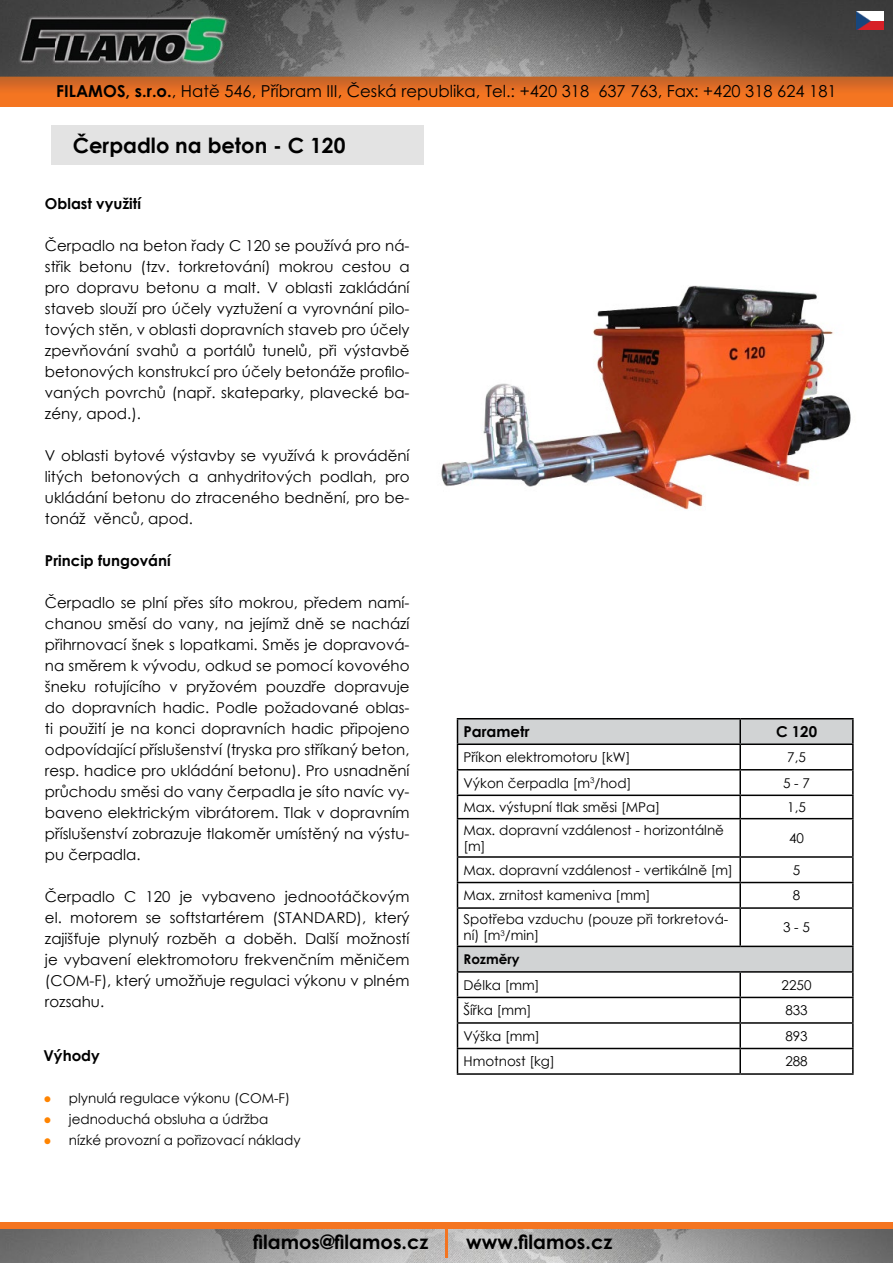
<style>
.page{position:relative;width:893px;height:1263px;background:#fff}
.page>*{position:absolute;margin:0;border:0;box-sizing:border-box;transform-origin:0 0}
.t1{font:700 21px "Century Gothic";color:#000}
.t2{font:700 19.5px "Century Gothic";color:#000}
.t3{font:16.5px "Century Gothic";color:#000}
.t4{font:15px/21px "Century Gothic";color:#000;text-align:justify}
.t5{font:700 15px "Century Gothic";color:#000}
.t6{font:13.5px/16.2px "Century Gothic";color:#000}
.t7{font:700 13.5px "Century Gothic";color:#000}
.s1{font-weight:700}
.s2{color:#ff8400}
</style>
<div class="page">
<img style="left:0;top:1228px;width:893px;height:35px">
<img style="left:0;top:0;width:893px;height:107px">
<svg style="left:446px;top:1228px;width:1px;height:29px"></svg>
<img style="left:857px;top:12px;width:27px;height:18px">
<img style="left:10px;top:12px;width:227px;height:59px">
<div style="left:0;top:1222px;width:893px;height:6px;background:#f47521"></div>
<svg style="left:458px;top:719px;width:394px;height:252px"></svg>
<hr style="left:739px;top:745px;width:2px;height:24px;background:#000">
<hr style="left:852px;top:745px;width:2px;height:24px;background:#000">
<hr style="left:457px;top:769px;width:283px;height:1px;background:#000">
<hr style="left:740px;top:769px;width:114px;height:1px;background:#000">
<hr style="left:739px;top:770px;width:2px;height:24px;background:#000">
<hr style="left:852px;top:770px;width:2px;height:24px;background:#000">
<hr style="left:457px;top:794px;width:283px;height:2px;background:#000">
<hr style="left:740px;top:794px;width:114px;height:2px;background:#000">
<hr style="left:739px;top:796px;width:2px;height:22px;background:#000">
<hr style="left:852px;top:796px;width:2px;height:22px;background:#000">
<hr style="left:457px;top:818px;width:283px;height:1px;background:#000">
<hr style="left:457px;top:819px;width:1px;height:37px;background:#000">
<hr style="left:740px;top:818px;width:114px;height:1px;background:#000">
<hr style="left:739px;top:819px;width:2px;height:37px;background:#000">
<hr style="left:852px;top:819px;width:2px;height:37px;background:#000">
<hr style="left:457px;top:856px;width:283px;height:2px;background:#000">
<hr style="left:740px;top:856px;width:114px;height:2px;background:#000">
<hr style="left:739px;top:858px;width:2px;height:24px;background:#000">
<hr style="left:852px;top:858px;width:2px;height:24px;background:#000">
<hr style="left:457px;top:882px;width:283px;height:1px;background:#000">
<svg style="left:457px;top:858px;width:1px;height:49px"></svg>
<hr style="left:740px;top:882px;width:114px;height:1px;background:#000">
<hr style="left:739px;top:883px;width:2px;height:24px;background:#000">
<hr style="left:852px;top:883px;width:2px;height:24px;background:#000">
<hr style="left:457px;top:907px;width:283px;height:2px;background:#000">
<hr style="left:457px;top:909px;width:1px;height:37px;background:#000">
<hr style="left:740px;top:907px;width:114px;height:2px;background:#000">
<hr style="left:739px;top:909px;width:2px;height:37px;background:#000">
<hr style="left:852px;top:909px;width:2px;height:37px;background:#000">
<hr style="left:457px;top:946px;width:283px;height:1px;background:#000">
<hr style="left:740px;top:946px;width:114px;height:1px;background:#000">
<hr style="left:852px;top:947px;width:2px;height:24px;background:#000">
<hr style="left:457px;top:971px;width:283px;height:2px;background:#000">
<hr style="left:740px;top:971px;width:114px;height:2px;background:#000">
<hr style="left:739px;top:973px;width:2px;height:24px;background:#000">
<hr style="left:852px;top:973px;width:2px;height:24px;background:#000">
<hr style="left:457px;top:997px;width:283px;height:1px;background:#000">
<hr style="left:740px;top:997px;width:114px;height:1px;background:#000">
<hr style="left:739px;top:998px;width:2px;height:24px;background:#000">
<hr style="left:852px;top:998px;width:2px;height:24px;background:#000">
<hr style="left:457px;top:1022px;width:283px;height:2px;background:#000">
<hr style="left:740px;top:1022px;width:114px;height:2px;background:#000">
<hr style="left:739px;top:1024px;width:2px;height:24px;background:#000">
<hr style="left:852px;top:1024px;width:2px;height:24px;background:#000">
<hr style="left:457px;top:1048px;width:283px;height:1px;background:#000">
<svg style="left:457px;top:947px;width:1px;height:126px"></svg>
<hr style="left:740px;top:1048px;width:114px;height:1px;background:#000">
<hr style="left:739px;top:1049px;width:2px;height:24px;background:#000">
<hr style="left:852px;top:1049px;width:2px;height:24px;background:#000">
<hr style="left:457px;top:1073px;width:283px;height:2px;background:#000">
<hr style="left:740px;top:1073px;width:114px;height:2px;background:#000">
<hr style="left:457px;top:718px;width:283px;height:1px;background:#000">
<svg style="left:457px;top:719px;width:1px;height:99px"></svg>
<hr style="left:740px;top:718px;width:114px;height:1px;background:#000">
<hr style="left:739px;top:719px;width:2px;height:24px;background:#000">
<hr style="left:852px;top:719px;width:2px;height:24px;background:#000">
<hr style="left:457px;top:743px;width:283px;height:2px;background:#000">
<hr style="left:740px;top:743px;width:114px;height:2px;background:#000">
<img style="left:441px;top:285px;width:410px;height:225px">
<div style="left:52px;top:125px;width:372px;height:40px;background:#e3e3e3"></div>
<p class="t3" style="left:56px;top:80px;width:782px"><span class="s1">FILAMOS, s.r.o.</span>, Hatě 546, Příbram III, Česká republika, Tel.: +420 318 637 763, Fax: +420 318 624 181</p>
<h1 class="t1" style="left:73px;top:129px;width:274px">Čerpadlo na beton - C 120</h1>
<p class="t5" style="left:45px;top:192px;width:97px">Oblast využití</p>
<p class="t4" style="left:45px;top:234px;width:366px">Čerpadlo na beton řady C 120 se používá pro ná&shy;střik betonu (tzv. torkretování) mokrou cestou a pro dopravu betonu a malt. V oblasti zakládání staveb slouží pro účely vyztužení a vyrovnání pilo&shy;tových stěn, v oblasti dopravních staveb pro účely zpevňování svahů a portálů tunelů, při výstavbě betonových konstrukcí pro účely betonáže profilo&shy;vaných povrchů (např. skateparky, plavecké ba&shy;zény, apod.).</p>
<p class="t4" style="left:45px;top:444px;width:366px">V oblasti bytové výstavby se využívá k provádění litých betonových a anhydritových podlah, pro ukládání betonu do ztraceného bednění, pro be&shy;tonáž věnců, apod.</p>
<p class="t5" style="left:45px;top:549px;width:127px">Princip fungování</p>
<p class="t4" style="left:45px;top:591px;width:366px">Čerpadlo se plní přes síto mokrou, předem namí&shy;chanou směsí do vany, na jejímž dně se nachází přihrnovací šnek s lopatkami. Směs je dopravová&shy;na směrem k vývodu, odkud se pomocí kovového šneku rotujícího v pryžovém pouzdře dopravuje do dopravních hadic. Podle požadované oblas&shy;ti použití je na konci dopravních hadic připojeno odpovídající příslušenství (tryska pro stříkaný beton, resp. hadice pro ukládání betonu). Pro usnadnění průchodu směsi do vany čerpadla je síto navíc vy&shy;baveno elektrickým vibrátorem. Tlak v dopravním příslušenství zobrazuje tlakoměr umístěný na výstu&shy;pu čerpadla.</p>
<p class="t4" style="left:45px;top:885px;width:366px">Čerpadlo C 120 je vybaveno jednootáčkovým el. motorem se softstartérem (STANDARD), který zajišťuje plynulý rozběh a doběh. Další možností je vybavení elektromotoru frekvenčním měničem (COM-F), který umožňuje regulaci výkonu v plném rozsahu.</p>
<p class="t5" style="left:43px;top:1044px;width:58px">Výhody</p>
<p class="t6" style="left:43px;top:1089px;width:248px"><span class="s2">●</span> plynulá regulace výkonu (COM-F)</p>
<p class="t6" style="left:43px;top:1110px;width:226px"><span class="s2">●</span> jednoduchá obsluha a údržba</p>
<p class="t6" style="left:43px;top:1131px;width:259px"><span class="s2">●</span> nízké provozní a pořizovací náklady</p>
<p class="t5" style="left:463px;top:720px;width:68px">Parametr</p>
<p class="t5" style="left:776px;top:720px;width:43px">C 120</p>
<p class="t6" style="left:463px;top:749px;width:169px">Příkon elektromotoru [kW]</p>
<p class="t6" style="left:787px;top:749px;width:20px">7,5</p>
<p class="t6" style="left:463px;top:774px;width:169px">Výkon čerpadla [m<sup>3</sup>/hod]</p>
<p class="t6" style="left:783px;top:774px;width:28px">5 - 7</p>
<p class="t6" style="left:463px;top:799px;width:198px">Max. výstupní tlak směsi [MPa]</p>
<p class="t6" style="left:787px;top:799px;width:20px">1,5</p>
<p class="t6" style="left:463px;top:822px;width:262px">Max. dopravní vzdálenost - horizontálně [m]</p>
<p class="t6" style="left:789px;top:830px;width:16px">40</p>
<p class="t6" style="left:463px;top:862px;width:271px">Max. dopravní vzdálenost - vertikálně [m]</p>
<p class="t6" style="left:793px;top:862px;width:9px">5</p>
<p class="t6" style="left:463px;top:887px;width:188px">Max. zrnitost kameniva [mm]</p>
<p class="t6" style="left:793px;top:887px;width:9px">8</p>
<p class="t6" style="left:463px;top:911px;width:266px">Spotřeba vzduchu (pouze při torkretová&shy;ní) [m<sup>3</sup>/min]</p>
<p class="t6" style="left:783px;top:919px;width:28px">3 - 5</p>
<p class="t7" style="left:463px;top:949px;width:58px">Rozměry</p>
<p class="t6" style="left:463px;top:976px;width:78px">Délka [mm]</p>
<p class="t6" style="left:782px;top:976px;width:31px">2250</p>
<p class="t6" style="left:463px;top:1002px;width:70px">Šířka [mm]</p>
<p class="t6" style="left:785px;top:1002px;width:24px">833</p>
<p class="t6" style="left:463px;top:1027px;width:78px">Výška [mm]</p>
<p class="t6" style="left:785px;top:1027px;width:24px">893</p>
<p class="t6" style="left:463px;top:1053px;width:93px">Hmotnost [kg]</p>
<p class="t6" style="left:785px;top:1053px;width:24px">288</p>
<h2 class="t2" style="left:253px;top:1227px;width:177px">filamos@filamos.cz</h2>
<h2 class="t2" style="left:466px;top:1227px;width:148px">www.filamos.cz</h2>
</div>
